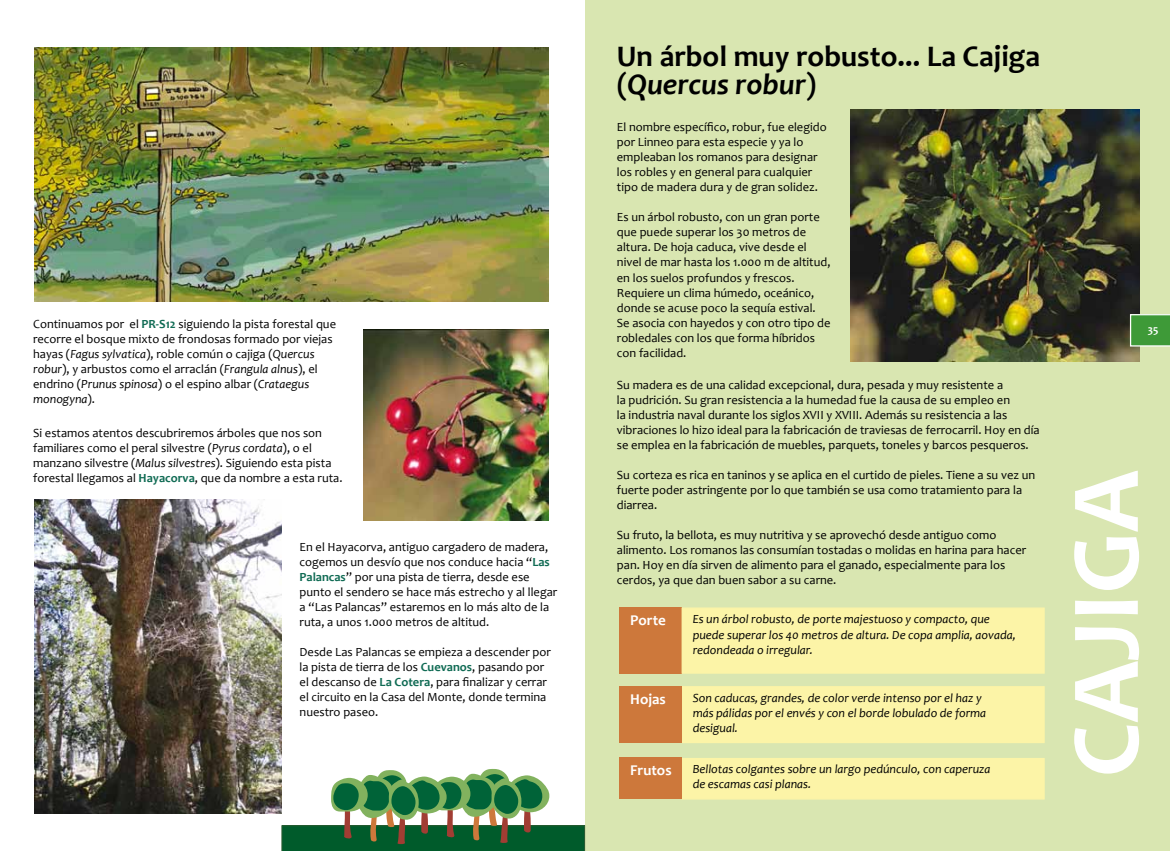
<style>
.page{position:relative;width:1170px;height:851px;background:#fff}
.page>*{position:absolute;margin:0;border:0;box-sizing:border-box;transform-origin:0 0}
.t1{font:700 98.62px "Candara";color:#fff}
.t2{font:700 30px/27.5px "Candara";color:#000}
.t3{font:700 15px "Candara";color:#fff}
.t4{font:12.5px/15px "Candara";color:#000}
.t5{font:italic 12.5px/15px "Candara";color:#000}
.t6{font:700 11.25px "Candara";color:#fff}
.s1{font-weight:700;color:#106b54}
.s2{font-style:italic}
</style>
<div class="page">
<div style="left:585px;top:0;width:584px;height:850px;background:#d9e6b1"></div>
<img style="left:34px;top:48px;width:514px;height:253px">
<img style="left:363px;top:329px;width:185px;height:191px">
<img style="left:850px;top:109px;width:289px;height:252px">
<img style="left:34px;top:500px;width:248px;height:313px">
<div style="left:619px;top:607px;width:63px;height:66px;background:#cd783b"></div>
<div style="left:681px;top:607px;width:363px;height:66px;background:#fcf4a7;border:1px solid #fcf4a7"></div>
<div style="left:681px;top:686px;width:363px;height:57px;background:#fcf4a7"></div>
<div style="left:681px;top:757px;width:363px;height:42px;background:#fcf4a7;border:1px solid #fcf4a7"></div>
<div style="left:619px;top:686px;width:63px;height:56px;background:#cd783b"></div>
<div style="left:619px;top:757px;width:63px;height:42px;background:#cd783b"></div>
<svg style="left:1129px;top:314px;width:40px;height:32px"></svg>
<svg style="left:281px;top:768px;width:304px;height:82px"></svg>
<p class="t4" style="left:33px;top:316px;width:304px">Continuamos por el <span class="s1">PR-S12</span> siguiendo la pista forestal que recorre el bosque mixto de frondosas formado por viejas hayas (<span class="s2">Fagus sylvatica</span>), roble común o cajiga (<span class="s2">Quercus robur</span>), y arbustos como el arraclán (<span class="s2">Frangula alnus</span>), el endrino (<span class="s2">Prunus spinosa</span>) o el espino albar (<span class="s2">Crataegus monogyna</span>).</p>
<p class="t4" style="left:33px;top:425px;width:311px">Si estamos atentos descubriremos árboles que nos son familiares como el peral silvestre (<span class="s2">Pyrus cordata</span>), o el manzano silvestre (<span class="s2">Malus silvestres</span>). Siguiendo esta pista forestal llegamos al <span class="s1">Hayacorva</span>, que da nombre a esta ruta.</p>
<p class="t4" style="left:299px;top:539px;width:259px">En el Hayacorva, antiguo cargadero de madera, cogemos un desvío que nos conduce hacia “<span class="s1">Las Palancas</span>” por una pista de tierra, desde ese punto el sendero se hace más estrecho y al llegar a “Las Palancas” estaremos en lo más alto de la ruta, a unos 1.000 metros de altitud.</p>
<p class="t4" style="left:299px;top:644px;width:253px">Desde Las Palancas se empieza a descender por la pista de tierra de los <span class="s1">Cuevanos</span>, pasando por el descanso de <span class="s1">La Cotera</span>, para finalizar y cerrar el circuito en la Casa del Monte, donde termina nuestro paseo.</p>
<h2 class="t2" style="left:617px;top:43px;width:424px">Un árbol muy robusto... La Cajiga (<span class="s2">Quercus robur</span>)</h2>
<p class="t4" style="left:617px;top:120px;width:211px">El nombre específico, robur, fue elegido por Linneo para esta especie y ya lo empleaban los romanos para designar los robles y en general para cualquier tipo de madera dura y de gran solidez.</p>
<p class="t4" style="left:617px;top:210px;width:215px">Es un árbol robusto, con un gran porte que puede superar los 30 metros de altura. De hoja caduca, vive desde el nivel de mar hasta los 1.000 m de altitud, en los suelos profundos y frescos.<br>Requiere un clima húmedo, oceánico, donde se acuse poco la sequía estival.<br>Se asocia con hayedos y con otro tipo de robledales con los que forma híbridos con facilidad.</p>
<p class="t4" style="left:617px;top:377px;width:424px">Su madera es de una calidad excepcional, dura, pesada y muy resistente a<br>la pudrición. Su gran resistencia a la humedad fue la causa de su empleo en<br>la industria naval durante los siglos XVII y XVIII. Además su resistencia a las vibraciones lo hizo ideal para la fabricación de traviesas de ferrocarril. Hoy en día se emplea en la fabricación de muebles, parquets, toneles y barcos pesqueros.</p>
<p class="t4" style="left:617px;top:467px;width:420px">Su corteza es rica en taninos y se aplica en el curtido de pieles. Tiene a su vez un fuerte poder astringente por lo que también se usa como tratamiento para la diarrea.</p>
<p class="t4" style="left:617px;top:527px;width:411px">Su fruto, la bellota, es muy nutritiva y se aprovechó desde antiguo como alimento. Los romanos las consumían tostadas o molidas en harina para hacer pan. Hoy en día sirven de alimento para el ganado, especialmente para los cerdos, ya que dan buen sabor a su carne.</p>
<p class="t3" style="left:630px;top:611px;width:37px">Porte</p>
<p class="t3" style="left:630px;top:690px;width:37px">Hojas</p>
<p class="t3" style="left:630px;top:760px;width:43px">Frutos</p>
<p class="t5" style="left:692px;top:612px;width:325px">Es un árbol robusto, de porte majestuoso y compacto, que puede superar los 40 metros de altura. De copa amplia, aovada, redondeada o irregular.</p>
<p class="t5" style="left:692px;top:690px;width:295px">Son caducas, grandes, de color verde intenso por el haz y más pálidas por el envés y con el borde lobulado de forma desigual.</p>
<p class="t5" style="left:692px;top:761px;width:299px">Bellotas colgantes sobre un largo pedúnculo, con caperuza de escamas casi planas.</p>
<p class="t6" style="left:1147px;top:322px;width:12px">35</p>
<h1 class="t1" style="left:1046px;top:777px;width:309px;rotate:-90deg">CAJIGA</h1>
</div>
